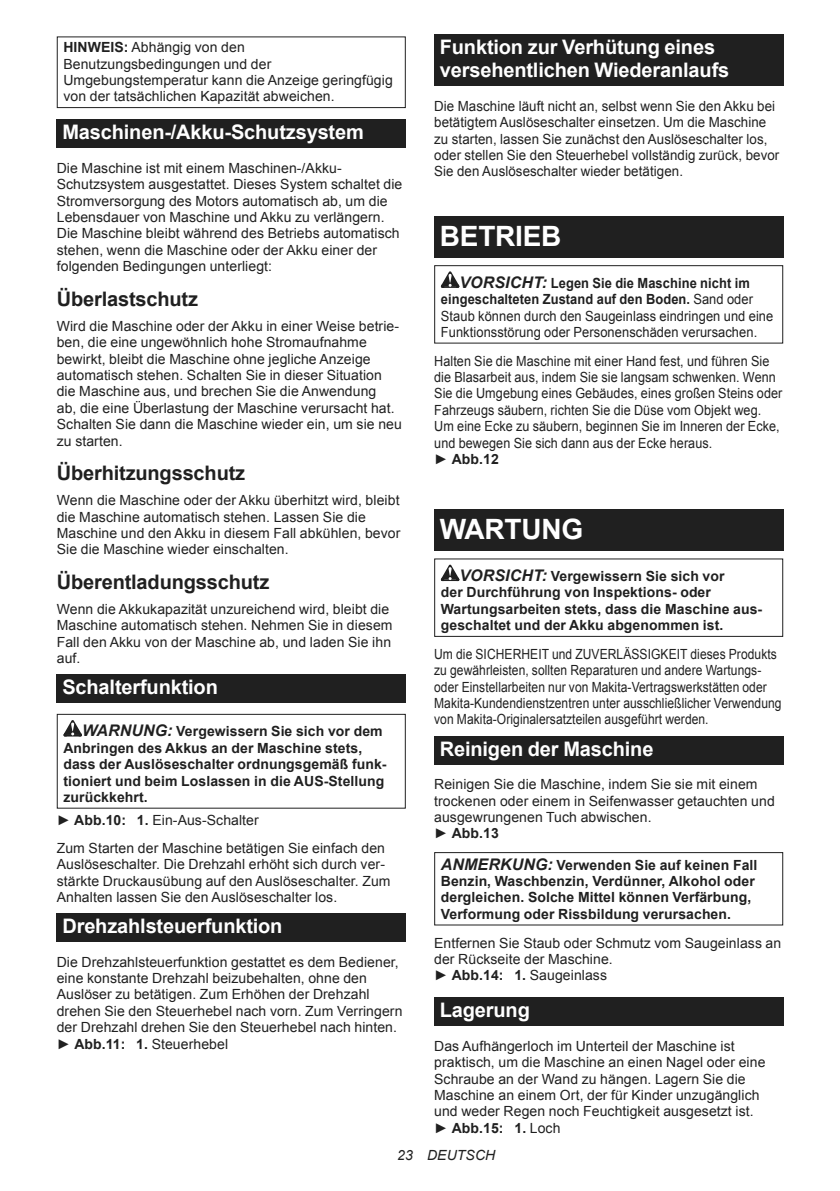
<style>
.page{position:relative;width:840px;height:1191px;background:#fff}
.page>*{position:absolute;margin:0;border:0;box-sizing:border-box;transform-origin:0 0}
.t1{font:700 28px "Arial";letter-spacing:-.01em;color:#fff}
.t2{font:700 20px/23.4px "Arial";letter-spacing:-.01em;color:#fff}
.t3{font:700 20px "Arial";letter-spacing:-.01em;color:#202020}
.t4{font:14px/16.4px "Arial";letter-spacing:.005em;color:#202020}
.t5{font:700 14px/16.4px "Arial";letter-spacing:.005em;color:#202020}
.t6{font:14px/16.4px "Arial";letter-spacing:.005em;color:#202020;scale:.9 1}
.t7{font:14px/16.4px "Arial";letter-spacing:.005em;color:#202020;scale:.86 1}
.t8{font:14px/16.4px "Arial";letter-spacing:.005em;color:#202020;scale:.95 1}
.t9{font:14px/16.4px "Arial";letter-spacing:.005em;color:#202020;scale:.92 1}
.t10{font:italic 14px "Arial";letter-spacing:.005em;color:#202020}
.s1{font-weight:700}
.s2{font-style:italic;font-size:16px}
.s3{font-weight:700;font-style:italic;font-size:16px}
</style>
<div class="page">
<div style="left:57px;top:36px;width:348px;height:72px;border:1px solid #202020"></div>
<div style="left:57px;top:119px;width:348px;height:29px;background:#202020"></div>
<div style="left:57px;top:674px;width:348px;height:29px;background:#202020"></div>
<svg style="left:63px;top:720px;width:19px;height:16px"></svg>
<div style="left:57px;top:714px;width:348px;height:94px;border:1px solid #202020"></div>
<div style="left:57px;top:913px;width:348px;height:28px;background:#202020"></div>
<div style="left:434px;top:34px;width:348px;height:52px;background:#202020"></div>
<div style="left:434px;top:216px;width:348px;height:41px;background:#202020"></div>
<svg style="left:440px;top:271px;width:19px;height:17px"></svg>
<div style="left:434px;top:265px;width:348px;height:78px;border:1px solid #202020"></div>
<div style="left:434px;top:509px;width:348px;height:41px;background:#202020"></div>
<svg style="left:440px;top:564px;width:19px;height:17px"></svg>
<div style="left:434px;top:558px;width:348px;height:79px;border:1px solid #202020"></div>
<div style="left:434px;top:736px;width:348px;height:28px;background:#202020"></div>
<div style="left:434px;top:852px;width:348px;height:73px;border:1px solid #202020"></div>
<div style="left:434px;top:997px;width:348px;height:28px;background:#202020"></div>
<p class="t4" style="left:63px;top:39px;width:331px"><span class="s1">HINWEIS:</span> Abhängig von den Benutzungsbedingungen und der Umgebungstemperatur kann die Anzeige geringfügig von der tatsächlichen Kapazität abweichen.</p>
<h2 class="t2" style="left:62px;top:121px;width:303px">Maschinen-/Akku-Schutzsystem</h2>
<p class="t4" style="left:57px;top:161px;width:347px">Die Maschine ist mit einem Maschinen-/Akku-Schutzsystem ausgestattet. Dieses System schaltet die Stromversorgung des Motors automatisch ab, um die Lebensdauer von Maschine und Akku zu verlängern.<br>Die Maschine bleibt während des Betriebs automatisch stehen, wenn die Maschine oder der Akku einer der folgenden Bedingungen unterliegt:</p>
<h2 class="t3" style="left:57px;top:285px;width:143px">Überlastschutz</h2>
<p class="t4" style="left:57px;top:318px;width:346px">Wird die Maschine oder der Akku in einer Weise betrie&shy;ben, die eine ungewöhnlich hohe Stromaufnahme bewirkt, bleibt die Maschine ohne jegliche Anzeige automatisch stehen. Schalten Sie in dieser Situation die Maschine aus, und brechen Sie die Anwendung<br>ab, die eine Überlastung der Maschine verursacht hat.<br>Schalten Sie dann die Maschine wieder ein, um sie neu zu starten.</p>
<h2 class="t3" style="left:57px;top:460px;width:190px">Überhitzungsschutz</h2>
<p class="t4" style="left:57px;top:492px;width:345px">Wenn die Maschine oder der Akku überhitzt wird, bleibt die Maschine automatisch stehen. Lassen Sie die Maschine und den Akku in diesem Fall abkühlen, bevor Sie die Maschine wieder einschalten.</p>
<h2 class="t3" style="left:57px;top:568px;width:214px">Überentladungsschutz</h2>
<p class="t4" style="left:57px;top:601px;width:337px">Wenn die Akkukapazität unzureichend wird, bleibt die Maschine automatisch stehen. Nehmen Sie in diesem Fall den Akku von der Maschine ab, und laden Sie ihn auf.</p>
<h2 class="t2" style="left:62px;top:676px;width:157px">Schalterfunktion</h2>
<p class="t5" style="left:63px;top:723px;width:324px;text-indent:19px"><span class="s2">WARNUNG:</span> Vergewissern Sie sich vor dem Anbringen des Akkus an der Maschine stets, dass der Auslöseschalter ordnungsgemäß funk&shy;tioniert und beim Loslassen in die AUS-Stellung zurückkehrt.</p>
<p class="t4" style="left:57px;top:806px;width:329px;line-height:27.8px">► <span class="s1">Abb.10: 1.</span> Ein-Aus-Schalter<br>Zum Starten der Maschine betätigen Sie einfach den</p>
<p class="t4" style="left:57px;top:857px;width:335px">Auslöseschalter. Die Drehzahl erhöht sich durch ver&shy;stärkte Druckausübung auf den Auslöseschalter. Zum<br>Anhalten lassen Sie den Auslöseschalter los.</p>
<h2 class="t2" style="left:62px;top:915px;width:221px">Drehzahlsteuerfunktion</h2>
<p class="t4" style="left:57px;top:954px;width:347px">Die Drehzahlsteuerfunktion gestattet es dem Bediener, eine konstante Drehzahl beizubehalten, ohne den Auslöser zu betätigen. Zum Erhöhen der Drehzahl drehen Sie den Steuerhebel nach vorn. Zum Verringern der Drehzahl drehen Sie den Steuerhebel nach hinten. ► <span class="s1">Abb.11: 1.</span> Steuerhebel</p>
<h2 class="t2" style="left:439px;top:36px;width:291px">Funktion zur Verhütung eines versehentlichen Wiederanlaufs</h2>
<p class="t8" style="left:434px;top:98px;width:364px">Die Maschine läuft nicht an, selbst wenn Sie den Akku bei betätigtem Auslöseschalter einsetzen. Um die Maschine zu starten, lassen Sie zunächst den Auslöseschalter los, oder stellen Sie den Steuerhebel vollständig zurück, bevor Sie den Auslöseschalter wieder betätigen.</p>
<h1 class="t1" style="left:439px;top:225px;width:123px">BETRIEB</h1>
<p class="t9" style="left:440px;top:276px;width:363px;text-indent:19px"><span class="s3">VORSICHT:</span> <span class="s1">Legen Sie die Maschine nicht im eingeschalteten Zustand auf den Boden.</span> Sand oder Staub können durch den Saugeinlass eindringen und eine Funktionsstörung oder Personenschäden verursachen.</p>
<p class="t6" style="left:434px;top:354px;width:388px">Halten Sie die Maschine mit einer Hand fest, und führen Sie die Blasarbeit aus, indem Sie sie langsam schwenken. Wenn Sie die Umgebung eines Gebäudes, eines großen Steins oder Fahrzeugs säubern, richten Sie die Düse vom Objekt weg.<br>Um eine Ecke zu säubern, beginnen Sie im Inneren der Ecke, und bewegen Sie sich dann aus der Ecke heraus.<br>► <span class="s1">Abb.12</span></p>
<h1 class="t1" style="left:439px;top:518px;width:145px">WARTUNG</h1>
<p class="t5" style="left:440px;top:568px;width:323px;text-indent:19px"><span class="s2">VORSICHT:</span> Vergewissern Sie sich vor<br>der Durchführung von Inspektions- oder Wartungsarbeiten stets, dass die Maschine aus&shy;geschaltet und der Akku abgenommen ist.</p>
<p class="t7" style="left:434px;top:646px;width:405px">Um die SICHERHEIT und ZUVERLÄSSIGKEIT dieses Produkts zu gewährleisten, sollten Reparaturen und andere Wartungs&shy;oder Einstellarbeiten nur von Makita-Vertragswerkstätten oder Makita-Kundendienstzentren unter ausschließlicher Verwendung von Makita-Originalersatzteilen ausgeführt werden.</p>
<h2 class="t2" style="left:439px;top:737px;width:215px">Reinigen der Maschine</h2>
<p class="t4" style="left:434px;top:777px;width:342px">Reinigen Sie die Maschine, indem Sie sie mit einem trockenen oder einem in Seifenwasser getauchten und ausgewrungenen Tuch abwischen.<br>► <span class="s1">Abb.13</span></p>
<p class="t5" style="left:440px;top:857px;width:318px"><span class="s2">ANMERKUNG:</span> Verwenden Sie auf keinen Fall Benzin, Waschbenzin, Verdünner, Alkohol oder dergleichen. Solche Mittel können Verfärbung, Verformung oder Rissbildung verursachen.</p>
<p class="t4" style="left:434px;top:934px;width:348px">Entfernen Sie Staub oder Schmutz vom Saugeinlass an der Rückseite der Maschine.<br>► <span class="s1">Abb.14: 1.</span> Saugeinlass</p>
<h2 class="t2" style="left:439px;top:999px;width:91px">Lagerung</h2>
<p class="t4" style="left:434px;top:1039px;width:332px">Das Aufhängerloch im Unterteil der Maschine ist praktisch, um die Maschine an einen Nagel oder eine Schraube an der Wand zu hängen. Lagern Sie die Maschine an einem Ort, der für Kinder unzugänglich und weder Regen noch Feuchtigkeit ausgesetzt ist. ► <span class="s1">Abb.15: 1.</span> Loch</p>
<p class="t10" style="left:397px;top:1150px;width:99px">23 DEUTSCH</p>
</div>
